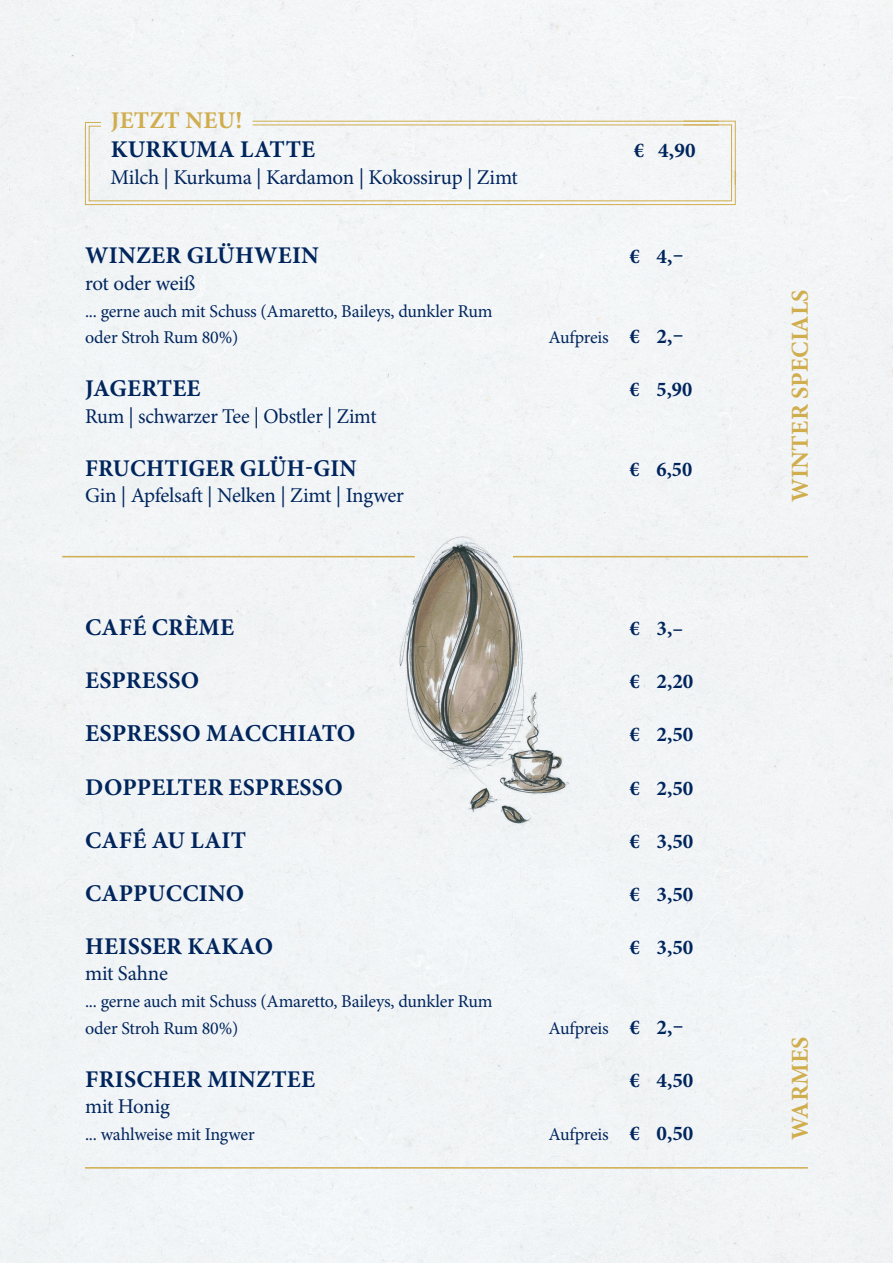
<style>
.page{position:relative;width:893px;height:1263px;background:#fff}
.page>*{position:absolute;margin:0;border:0;box-sizing:border-box;transform-origin:0 0}
.t1{font:700 24.3px "Minion Pro";letter-spacing:.01em;color:#d0ad4d}
.t2{font:700 24.3px "Minion Pro";letter-spacing:.01em;color:#00255d}
.t3{font:700 24px "Minion Pro";letter-spacing:.01em;color:#00255d}
.t4{font:700 24px "Minion Pro";letter-spacing:.01em;color:#d0ad4d}
.t5{font:21px "Minion Pro";letter-spacing:-.015em;color:#00255d}
.t6{font:700 21px "Minion Pro";color:#00255d}
.t7{font:18px/26.5px "Minion Pro";letter-spacing:-.01em;color:#00255d}
.s1{font-weight:700;font-size:21px}
</style>
<div class="page">
<hr style="left:85px;top:1167px;width:723px;height:1px;background:#d0ad4d">
<img style="left:356px;top:475px;width:279px;height:367px">
<hr style="left:513px;top:556px;width:295px;height:1px;background:#d0ad4d">
<hr style="left:62px;top:556px;width:353px;height:1px;background:#d0ad4d">
<div style="left:85px;top:122px;width:651px;height:83px;background:#f3f5f7"></div>
<hr style="left:253px;top:125px;width:466px;height:1px;background:#d0ad4d">
<hr style="left:253px;top:121px;width:466px;height:1px;background:#d0ad4d">
<svg style="left:683px;top:120px;width:53px;height:66px"></svg>
<h2 class="t4" style="left:111px;top:103px;width:133px">JETZT NEU!</h2>
<h2 class="t3" style="left:111px;top:133px;width:206px">KURKUMA LATTE</h2>
<p class="t5" style="left:111px;top:163px;width:409px">Milch | Kurkuma | Kardamon | Kokossirup | Zimt</p>
<p class="t6" style="left:634px;top:136px;width:63px">€ 4,90</p>
<h2 class="t3" style="left:85px;top:239px;width:235px">WINZER GLÜHWEIN</h2>
<p class="t6" style="left:629px;top:242px;width:56px">€ 4,–</p>
<p class="t5" style="left:85px;top:269px;width:112px">rot oder weiß</p>
<p class="t7" style="left:85px;top:298px;width:409px">... gerne auch mit Schuss (Amaretto, Baileys, dunkler Rum oder Stroh Rum 80%)</p>
<p class="t7" style="left:549px;top:324px;width:136px">Aufpreis <span class="s1">€ 2,–</span></p>
<h2 class="t3" style="left:85px;top:372px;width:117px">JAGERTEE</h2>
<p class="t6" style="left:629px;top:375px;width:64px">€ 5,90</p>
<p class="t5" style="left:85px;top:402px;width:293px">Rum | schwarzer Tee | Obstler | Zimt</p>
<h2 class="t3" style="left:85px;top:451px;width:273px">FRUCHTIGER GLÜH-GIN</h2>
<p class="t6" style="left:629px;top:454px;width:64px">€ 6,50</p>
<p class="t5" style="left:85px;top:482px;width:320px">Gin | Apfelsaft | Nelken | Zimt | Ingwer</p>
<h2 class="t3" style="left:85px;top:611px;width:150px">CAFÉ CRÈME</h2>
<p class="t6" style="left:629px;top:614px;width:55px">€ 3,–</p>
<h2 class="t3" style="left:85px;top:664px;width:116px">ESPRESSO</h2>
<p class="t6" style="left:629px;top:667px;width:66px">€ 2,20</p>
<h1 class="t2" style="left:85px;top:716px;width:272px">ESPRESSO MACCHIATO</h1>
<p class="t6" style="left:629px;top:720px;width:66px">€ 2,50</p>
<h2 class="t3" style="left:85px;top:770px;width:259px">DOPPELTER ESPRESSO</h2>
<p class="t6" style="left:629px;top:773px;width:66px">€ 2,50</p>
<h2 class="t3" style="left:85px;top:823px;width:163px">CAFÉ AU LAIT</h2>
<p class="t6" style="left:629px;top:826px;width:66px">€ 3,50</p>
<h2 class="t3" style="left:85px;top:876px;width:161px">CAPPUCCINO</h2>
<p class="t6" style="left:629px;top:879px;width:66px">€ 3,50</p>
<h2 class="t3" style="left:85px;top:929px;width:190px">HEISSER KAKAO</h2>
<p class="t6" style="left:629px;top:932px;width:66px">€ 3,50</p>
<p class="t5" style="left:85px;top:959px;width:84px">mit Sahne</p>
<p class="t7" style="left:85px;top:988px;width:409px">... gerne auch mit Schuss (Amaretto, Baileys, dunkler Rum oder Stroh Rum 80%)</p>
<p class="t7" style="left:549px;top:1014px;width:136px">Aufpreis <span class="s1">€ 2,–</span></p>
<h2 class="t3" style="left:85px;top:1062px;width:231px">FRISCHER MINZTEE</h2>
<p class="t6" style="left:629px;top:1065px;width:66px">€ 4,50</p>
<p class="t5" style="left:85px;top:1092px;width:87px">mit Honig</p>
<p class="t7" style="left:85px;top:1121px;width:171px">... wahlweise mit Ingwer</p>
<p class="t7" style="left:549px;top:1121px;width:146px">Aufpreis <span class="s1">€ 0,50</span></p>
<h1 class="t1" style="left:783px;top:502px;width:214px;rotate:-90deg">WINTER SPECIALS</h1>
<h1 class="t1" style="left:783px;top:1140px;width:104px;rotate:-90deg">WARMES</h1>
</div>
